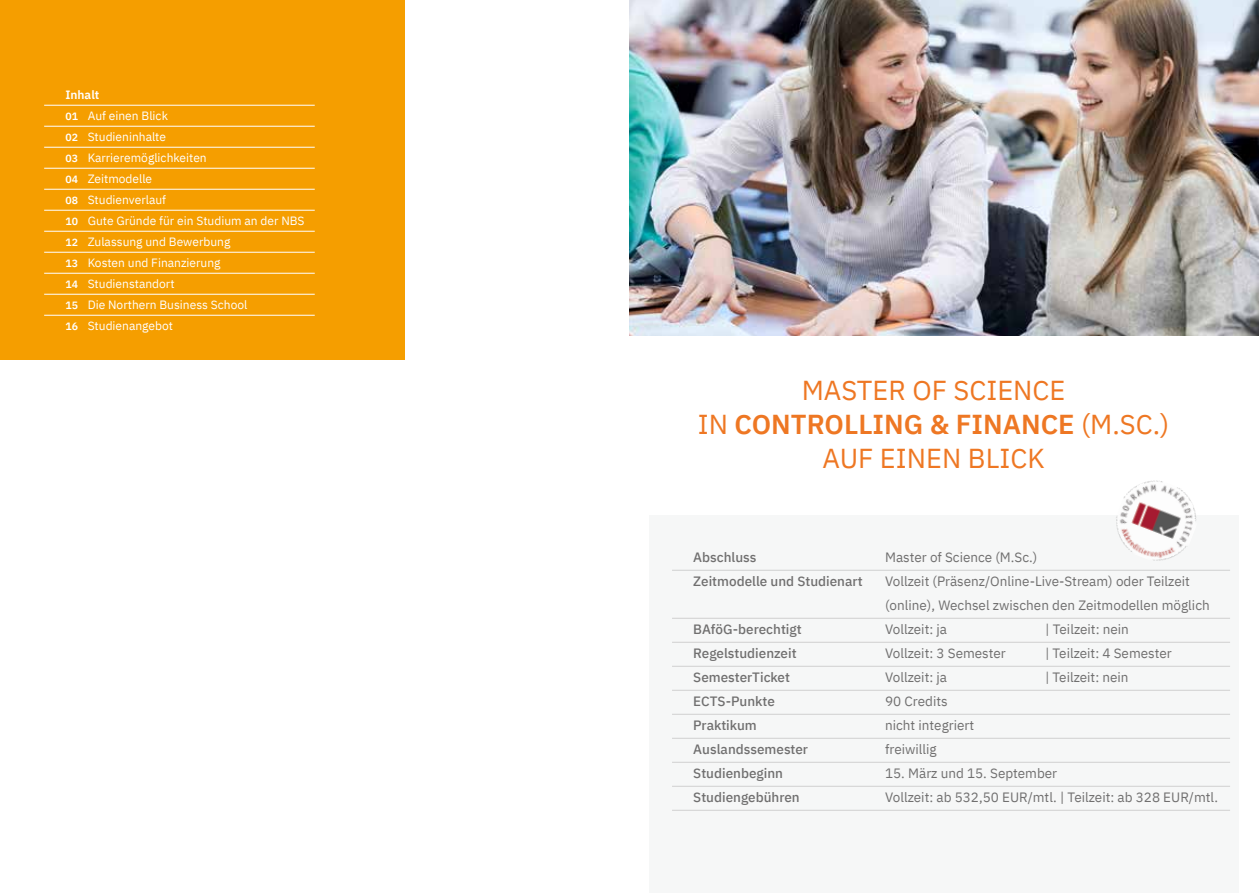
<style>
.page{position:relative;width:1259px;height:893px;background:#fff}
.page>*{position:absolute;margin:0;border:0;box-sizing:border-box;transform-origin:0 0}
.t1{font:27.3px/34.2px "IBM Plex Sans";color:#ee7723;text-align:center}
.t2{font:13.5px/24px "IBM Plex Sans";color:#706f6f}
.t3{font:500 13.5px "IBM Plex Sans";color:#706f6f}
.t4{font:12px/21px "IBM Plex Sans";color:#fff}
.s1{font-weight:600}
.s2{font-weight:600;font-size:10.5px}
.s3{font-family:"IBM Plex Sans Cond"}
</style>
<div class="page">
<div style="left:0;top:0;width:404px;height:359px;background:#f59e00"></div>
<hr style="left:44px;top:105px;width:271px;height:1px;background:#fff">
<hr style="left:44px;top:126px;width:271px;height:1px;background:#fff">
<hr style="left:44px;top:147px;width:271px;height:1px;background:#fff">
<hr style="left:44px;top:168px;width:271px;height:1px;background:#fff">
<hr style="left:44px;top:189px;width:271px;height:1px;background:#fff">
<hr style="left:44px;top:210px;width:271px;height:1px;background:#fff">
<hr style="left:44px;top:231px;width:271px;height:1px;background:#fff">
<hr style="left:44px;top:252px;width:271px;height:1px;background:#fff">
<hr style="left:44px;top:273px;width:271px;height:1px;background:#fff">
<hr style="left:44px;top:294px;width:271px;height:1px;background:#fff">
<hr style="left:44px;top:315px;width:271px;height:1px;background:#fff">
<img style="left:629px;top:0;width:630px;height:336px">
<div style="left:649px;top:515px;width:589px;height:378px;background:#f6f7f7"></div>
<img style="left:1116px;top:480px;width:80px;height:81px">
<hr style="left:672px;top:570px;width:558px;height:1px;background:#d0d0d0">
<hr style="left:672px;top:618px;width:558px;height:1px;background:#d0d0d0">
<hr style="left:672px;top:642px;width:558px;height:1px;background:#d0d0d0">
<hr style="left:672px;top:666px;width:558px;height:1px;background:#d0d0d0">
<hr style="left:672px;top:690px;width:558px;height:1px;background:#d0d0d0">
<hr style="left:672px;top:714px;width:558px;height:1px;background:#d0d0d0">
<hr style="left:672px;top:738px;width:558px;height:1px;background:#d0d0d0">
<hr style="left:672px;top:762px;width:558px;height:1px;background:#d0d0d0">
<hr style="left:672px;top:786px;width:558px;height:1px;background:#d0d0d0">
<hr style="left:672px;top:810px;width:558px;height:1px;background:#d0d0d0">
<p class="t4" style="left:65px;top:83px;width:241px"><span class="s1">Inhalt<br></span><span class="s2">01</span> Auf einen Blick<br><span class="s2">02</span> Studieninhalte<br><span class="s2">03</span> Karrieremöglichkeiten<br><span class="s2">04</span> Zeitmodelle<br><span class="s2">08</span> Studienverlauf<br><span class="s2">10</span> Gute Gründe für ein Studium an der NBS<br><span class="s2">12</span> Zulassung und Bewerbung<br><span class="s2">13</span> Kosten und Finanzierung<br><span class="s2">14</span> Studienstandort<br><span class="s2">15</span> Die Northern Business School<br><span class="s2">16</span> Studienangebot</p>
<h1 class="t1" style="left:698px;top:371px;width:473px">MASTER OF SCIENCE<br>IN <span class="s1">CONTROLLING &amp; FINANCE</span> (M.SC.)<br>AUF EINEN BLICK</h1>
<p class="t3" style="left:693px;top:546px;width:65px">Abschluss</p>
<p class="t2" style="left:885px;top:544px;width:154px">Master of Science (M.Sc.)</p>
<p class="t3" style="left:693px;top:570px;width:171px">Zeitmodelle und Studienart</p>
<p class="t2" style="left:885px;top:568px;width:326px">Vollzeit (Präsenz/Online-Live-Stream) oder Teilzeit (online), Wechsel zwischen den Zeitmodellen möglich</p>
<p class="t3" style="left:693px;top:618px;width:110px">BAföG-berechtigt</p>
<p class="t2" style="left:885px;top:616px;width:64px">Vollzeit: ja</p>
<p class="t2" style="left:1045px;top:616px;width:85px"><span class="s3">|</span> Teilzeit: nein</p>
<p class="t3" style="left:693px;top:642px;width:105px">Regelstudienzeit</p>
<p class="t2" style="left:885px;top:640px;width:122px">Vollzeit: 3 Semester</p>
<p class="t2" style="left:1045px;top:640px;width:128px"><span class="s3">|</span> Teilzeit: 4 Semester</p>
<p class="t3" style="left:693px;top:666px;width:98px">SemesterTicket</p>
<p class="t2" style="left:885px;top:664px;width:64px">Vollzeit: ja</p>
<p class="t2" style="left:1045px;top:664px;width:84px"><span class="s3">|</span> Teilzeit: nein</p>
<p class="t3" style="left:693px;top:690px;width:83px">ECTS-Punkte</p>
<p class="t2" style="left:885px;top:688px;width:64px">90 Credits</p>
<p class="t3" style="left:693px;top:714px;width:65px">Praktikum</p>
<p class="t2" style="left:885px;top:712px;width:91px">nicht integriert</p>
<p class="t3" style="left:693px;top:738px;width:116px">Auslandssemester</p>
<p class="t2" style="left:885px;top:736px;width:53px">freiwillig</p>
<p class="t3" style="left:693px;top:762px;width:91px">Studienbeginn</p>
<p class="t2" style="left:885px;top:760px;width:174px">15. März und 15. September</p>
<p class="t3" style="left:693px;top:786px;width:108px">Studiengebühren</p>
<p class="t2" style="left:885px;top:784px;width:334px">Vollzeit: ab 532,50 EUR/mtl. | Teilzeit: ab 328 EUR/mtl.</p>
</div>
